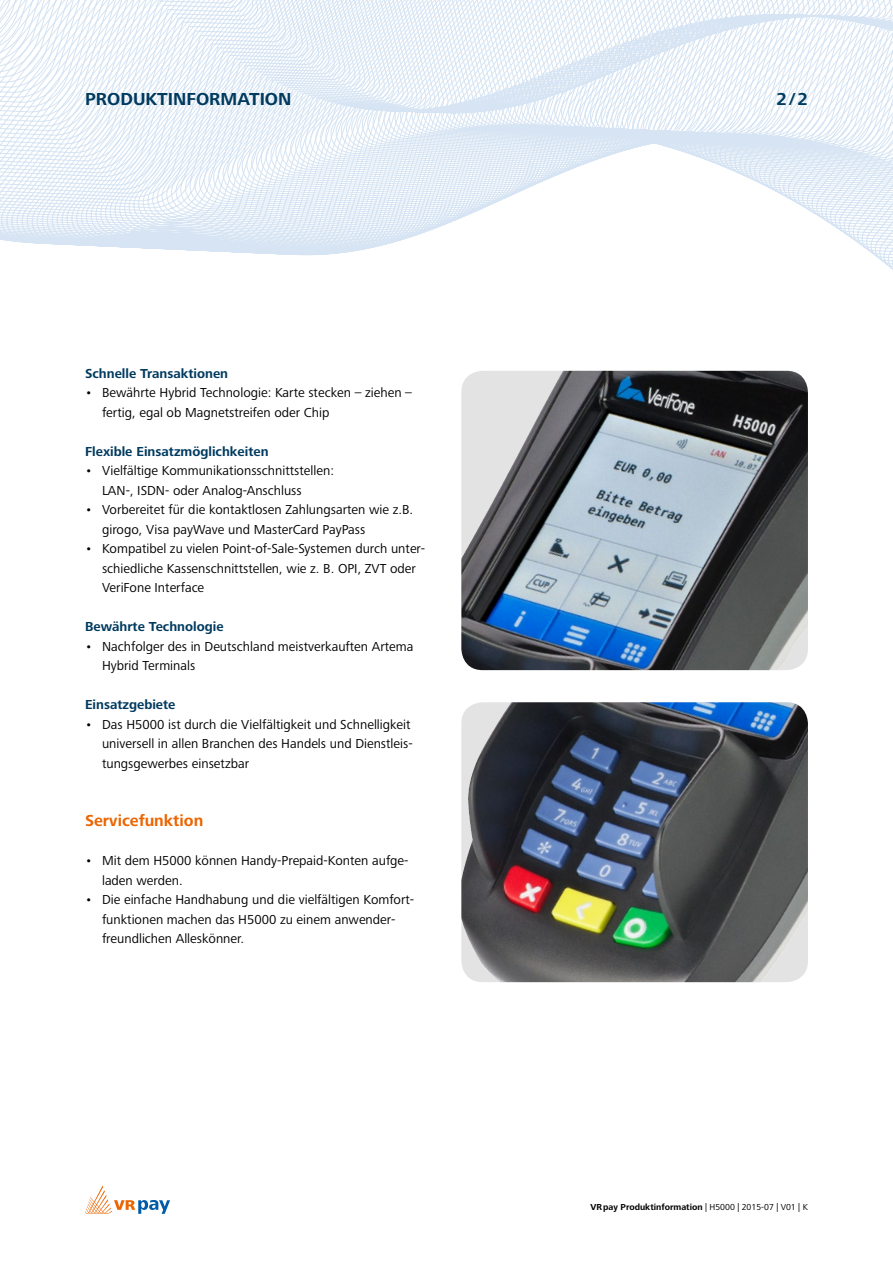
<style>
.page{position:relative;width:893px;height:1263px;background:#fff}
.page>*{position:absolute;margin:0;border:0;box-sizing:border-box;transform-origin:0 0}
.t1{font:700 18px "Frutiger Next Pro";color:#003a5f}
.t2{font:700 16.5px "Frutiger Next Pro";color:#ec6502}
.t3{font:13.5px/19.5px "Frutiger Next Pro";color:#000}
.t4{font:700 13.5px "Frutiger Next Pro";color:#003a5f}
.t5{font:700 9px "Frutiger Next Pro";color:#000}
.s1{font-weight:400}
</style>
<div class="page">
<svg style="left:0;top:0;width:232px;height:253px"></svg>
<svg style="left:232px;top:0;width:661px;height:270px"></svg>
<svg style="left:85px;top:1185px;width:85px;height:29px"></svg>
<img style="left:461px;top:702px;width:347px;height:280px;border-radius:21px">
<img style="left:470px;top:702px;width:41px;height:81px">
<svg style="left:461px;top:371px;width:347px;height:299px;background:#6e7a86"></svg>
<img style="left:511px;top:371px;width:52px;height:96px">
<h1 class="t1" style="left:85px;top:88px;width:208px">PRODUKTINFORMATION</h1>
<h1 class="t1" style="left:777px;top:88px;width:33px">2/2</h1>
<p class="t4" style="left:85px;top:365px;width:145px">Schnelle Transaktionen</p>
<p class="t3" style="left:102px;top:383px;width:311px;text-indent:-17px">• Bewährte Hybrid Technologie: Karte stecken – ziehen – fertig, egal ob Magnetstreifen oder Chip</p>
<p class="t4" style="left:85px;top:443px;width:185px">Flexible Einsatzmöglichkeiten</p>
<p class="t3" style="left:102px;top:461px;width:233px;text-indent:-17px">• Vielfältige Kommunikationsschnittstellen:<br>LAN-, ISDN- oder Analog-Anschluss</p>
<p class="t3" style="left:102px;top:500px;width:313px;text-indent:-17px">• Vorbereitet für die kontaktlosen Zahlungsarten wie z.B. girogo, Visa payWave und MasterCard PayPass</p>
<p class="t3" style="left:102px;top:539px;width:325px;text-indent:-17px">• Kompatibel zu vielen Point-of-Sale-Systemen durch unter&shy;schiedliche Kassenschnittstellen, wie z. B. OPI, ZVT oder<br>VeriFone Interface</p>
<p class="t4" style="left:85px;top:619px;width:140px">Bewährte Technologie</p>
<p class="t3" style="left:102px;top:636px;width:313px;text-indent:-17px">• Nachfolger des in Deutschland meistverkauften Artema<br>Hybrid Terminals</p>
<p class="t4" style="left:85px;top:697px;width:92px">Einsatzgebiete</p>
<p class="t3" style="left:102px;top:714px;width:312px;text-indent:-17px">• Das H5000 ist durch die Vielfältigkeit und Schnelligkeit universell in allen Branchen des Handels und Dienstleis&shy;tungsgewerbes einsetzbar</p>
<p class="t2" style="left:85px;top:811px;width:120px">Servicefunktion</p>
<p class="t3" style="left:102px;top:851px;width:307px;text-indent:-17px">• Mit dem H5000 können Handy-Prepaid-Konten aufge&shy;laden werden.</p>
<p class="t3" style="left:102px;top:890px;width:314px;text-indent:-17px">• Die einfache Handhabung und die vielfältigen Komfort&shy;funktionen machen das H5000 zu einem anwender&shy;freundlichen Alleskönner.</p>
<p class="t5" style="left:590px;top:1202px;width:219px">VRpay Produktinformation <span class="s1">| H5000 | 2015-07 | V01 | K</span></p>
</div>
